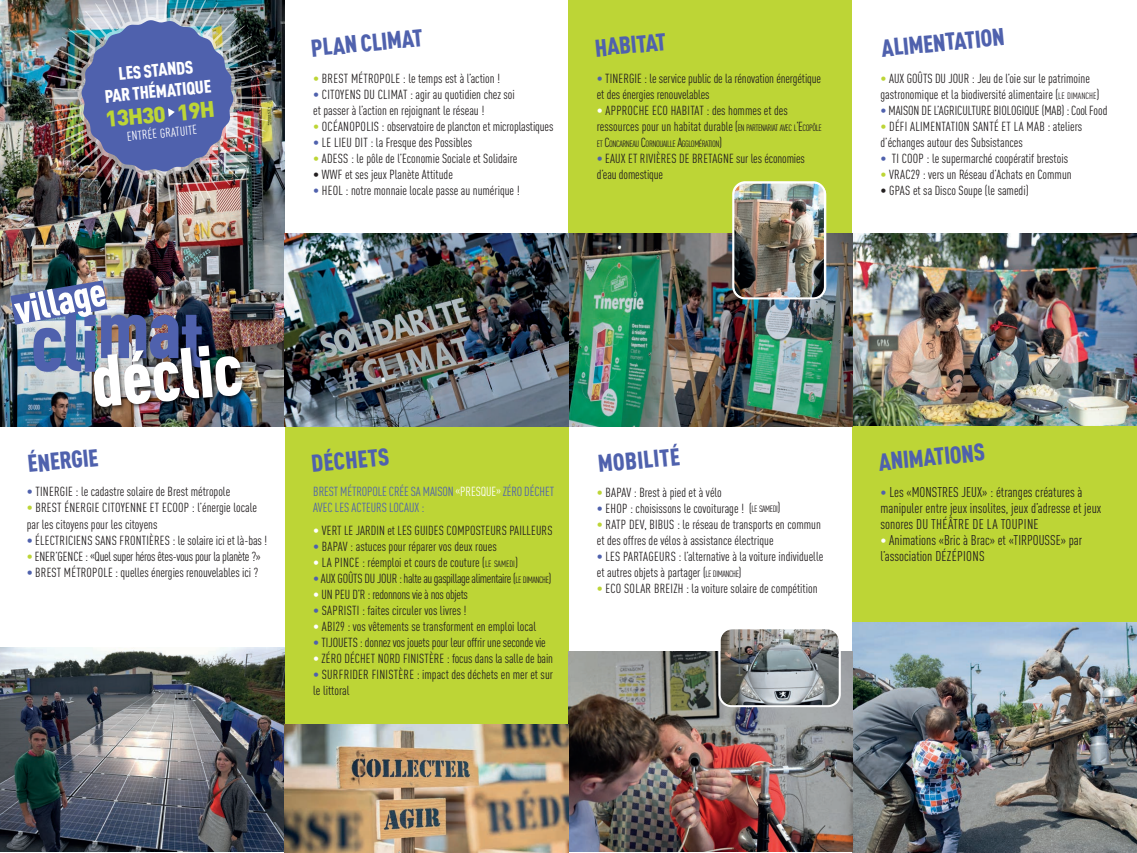
<style>
.page{position:relative;width:1137px;height:853px;background:#fff}
.page>*{position:absolute;margin:0;border:0;box-sizing:border-box;transform-origin:0 0}
.t1{font:900 condensed 24px "DIN Pro";color:#4f61ad}
.t2{font:900 22.2px "DIN Pro";color:#bdd536}
.t3{font:900 condensed 17.8px/21.1px "DIN Pro";color:#fff;text-align:center}
.t4{font:condensed 14px/16px "DIN Pro";color:#231f20}
.t5{font:condensed 13px/16px "DIN Pro";color:#231f20}
.t6{font:condensed 13px "DIN Pro";letter-spacing:-.025em;color:#231f20}
.t7{font:condensed 13px/16px "DIN Pro";letter-spacing:-.005em;color:#4f61ad}
.t8{font:condensed 13px "DIN Pro";letter-spacing:-.035em;color:#231f20}
.t9{font:condensed 13px "DIN Pro";letter-spacing:-.02em;color:#231f20}
.t10{font:condensed 12.7px "DIN Pro";color:#fff}
.t11{font:condensed 9.1px "DIN Pro";letter-spacing:-.05em;color:#231f20}
.s1{color:#4f61ad}
.s2{color:#fff}
.s3{font-style:inherit}
.s4{font-size:9.1px}
.s5{font-size:13px}
.s6{color:#bdd536}
.s7{font-size:13px;color:#4f61ad}
.s8{font-size:13px;color:#fff}
</style>
<div class="page">
<img style="left:852px;top:233px;width:284px;height:193px">
<div style="left:285px;top:426px;width:283px;height:427px;background:#bdd536"></div>
<div style="left:852px;top:426px;width:284px;height:427px;background:#bdd536"></div>
<img style="left:852px;top:623px;width:284px;height:230px">
<img style="left:0;top:647px;width:285px;height:204px">
<img style="left:568px;top:652px;width:284px;height:200px">
<img style="left:0;top:0;width:285px;height:426px">
<img style="left:44px;top:0;width:226px;height:211px">
<img style="left:81px;top:20px;width:153px;height:152px">
<img style="left:90px;top:342px;width:158px;height:71px">
<img style="left:10px;top:280px;width:232px;height:127px">
<div style="left:568px;top:0;width:284px;height:426px;background:#bdd536"></div>
<img style="left:285px;top:724px;width:283px;height:129px">
<img style="left:285px;top:233px;width:567px;height:193px">
<img style="left:733px;top:183px;width:92px;height:115px">
<div style="left:732px;top:181px;width:93px;height:118px;border:2px solid #fff;border-radius:12px"></div>
<img style="left:720px;top:630px;width:118px;height:76px">
<div style="left:718px;top:627px;width:122px;height:80px;border:2px solid #fff;border-radius:12px"></div>
<h3 class="t3" style="left:102px;top:63px;width:108px;rotate:-5deg">LES STANDS<br>PAR THÉMATIQUE</h3>
<h2 class="t2" style="left:104px;top:100px;width:111px;rotate:-5deg">13H30 19H</h2>
<p class="t10" style="left:126px;top:127px;width:72px;rotate:-5deg">ENTRÉE GRATUITE</p>
<h1 class="t1" style="left:309px;top:30px;width:114px;rotate:-6deg">PLAN CLIMAT</h1>
<h1 class="t1" style="left:592px;top:30px;width:73px;rotate:-6deg">HABITAT</h1>
<h1 class="t1" style="left:879px;top:30px;width:125px;rotate:-6deg">ALIMENTATION</h1>
<p class="t5" style="left:596px;top:69px;width:226px"><span class="s1">•</span> TINERGIE : le service public de la rénovation énergétique et des énergies renouvelables</p>
<p class="t5" style="left:596px;top:101px;width:226px"><span class="s2">•</span> APPROCHE ECO HABITAT : des hommes et des ressources pour un habitat durable <span class="s3">(</span><span class="s4">EN PARTENARIAT AVEC L</span><span class="s3">’E</span><span class="s4">COPÔLE</span></p>
<p class="t11" style="left:596px;top:137px;width:126px">ET <span class="s5">C</span>ONCARNEAU <span class="s5">C</span>ORNOUAILLE <span class="s5">A</span>GGLOMÉRATION<span class="s5">)</span></p>
<p class="t5" style="left:596px;top:149px;width:209px"><span class="s1">•</span> EAUX ET RIVIÈRES DE BRETAGNE sur les économies d’eau domestique</p>
<p class="t5" style="left:313px;top:69px;width:188px"><span class="s6">•</span> BREST MÉTROPOLE : le temps est à l’action !</p>
<p class="t5" style="left:313px;top:85px;width:203px"><span class="s1">•</span> CITOYENS DU CLIMAT : agir au quotidien chez soi et passer à l’action en rejoignant le réseau !</p>
<p class="t5" style="left:313px;top:117px;width:242px"><span class="s6">•</span> OCÉANOPOLIS : observatoire de plancton et microplastiques</p>
<p class="t5" style="left:313px;top:133px;width:160px"><span class="s1">•</span> LE LIEU DIT : la Fresque des Possibles</p>
<p class="t5" style="left:313px;top:149px;width:206px"><span class="s6">•</span> ADESS : le pôle de l’Economie Sociale et Solidaire</p>
<p class="t5" style="left:313px;top:165px;width:141px">• WWF et ses jeux Planète Attitude</p>
<p class="t5" style="left:313px;top:181px;width:208px"><span class="s1">•</span> HEOL : notre monnaie locale passe au numérique !</p>
<p class="t5" style="left:880px;top:69px;width:220px"><span class="s6">•</span> AUX GOÛTS DU JOUR : Jeu de l’oie sur le patrimoine gastronomique et la biodiversité alimentaire (<span class="s4">LE DIMANCHE</span>)</p>
<p class="t5" style="left:880px;top:101px;width:228px"><span class="s1">•</span> MAISON DE L’AGRICULTURE BIOLOGIQUE (MAB) : Cool Food</p>
<p class="t5" style="left:880px;top:117px;width:203px"><span class="s6">•</span> DÉFI ALIMENTATION SANTÉ ET LA MAB : ateliers d’échanges autour des Subsistances</p>
<p class="t5" style="left:880px;top:149px;width:189px"><span class="s1">•</span> TI COOP : le supermarché coopératif brestois</p>
<p class="t5" style="left:880px;top:165px;width:193px"><span class="s6">•</span> VRAC29 : vers un Réseau d’Achats en Commun</p>
<p class="t5" style="left:880px;top:181px;width:149px">• GPAS et sa Disco Soupe (le samedi)</p>
<h1 class="t1" style="left:26px;top:446px;width:72px;rotate:-6deg">ÉNERGIE</h1>
<h1 class="t1" style="left:309px;top:446px;width:80px;rotate:-6deg">DÉCHETS</h1>
<h1 class="t1" style="left:596px;top:446px;width:84px;rotate:-6deg">MOBILITÉ</h1>
<h1 class="t1" style="left:876px;top:444px;width:108px;rotate:-6deg">ANIMATIONS</h1>
<p class="t5" style="left:27px;top:483px;width:205px"><span class="s1">•</span> TINERGIE : le cadastre solaire de Brest métropole</p>
<p class="t5" style="left:27px;top:499px;width:232px"><span class="s6">•</span> BREST ÉNERGIE CITOYENNE ET ECOOP : l’énergie locale par les citoyens pour les citoyens</p>
<p class="t5" style="left:27px;top:531px;width:242px"><span class="s1">•</span> ÉLECTRICIENS SANS FRONTIÈRES : le solaire ici et là-bas !</p>
<p class="t6" style="left:27px;top:546px;width:235px"><span class="s6">•</span> ENER’GENCE : «Quel super héros êtes-vous pour la planète ?»</p>
<p class="t5" style="left:27px;top:563px;width:233px"><span class="s1">•</span> BREST MÉTROPOLE : quelles énergies renouvelables ici ?</p>
<p class="t7" style="left:313px;top:483px;width:242px">BREST MÉTROPOLE CRÉE SA MAISON <span class="s2">«PRESQUE»</span> ZÉRO DÉCHET<br>AVEC LES ACTEURS LOCAUX :</p>
<p class="t5" style="left:313px;top:521px;width:241px"><span class="s2">•</span> VERT LE JARDIN et LES GUIDES COMPOSTEURS PAILLEURS</p>
<p class="t5" style="left:313px;top:537px;width:185px"><span class="s1">•</span> BAPAV : astuces pour réparer vos deux roues</p>
<p class="t5" style="left:313px;top:553px;width:206px"><span class="s2">•</span> LA PINCE : réemploi et cours de couture (<span class="s4">LE SAMEDI</span>)</p>
<p class="t8" style="left:313px;top:568px;width:240px"><span class="s1">•</span> AUX GOÛTS DU JOUR : halte au gaspillage alimentaire (<span class="s4">LE DIMANCHE</span>)</p>
<p class="t6" style="left:313px;top:584px;width:156px"><span class="s2">•</span> UN PEU D’R : redonnons vie à nos objets</p>
<p class="t5" style="left:313px;top:601px;width:155px"><span class="s1">•</span> SAPRISTI : faites circuler vos livres !</p>
<p class="t5" style="left:313px;top:617px;width:224px"><span class="s2">•</span> ABI29 : vos vêtements se transforment en emploi local</p>
<p class="t9" style="left:313px;top:632px;width:234px"><span class="s1">•</span> TIJOUETS : donnez vos jouets pour leur offrir une seconde vie</p>
<p class="t5" style="left:313px;top:649px;width:241px"><span class="s2">•</span> ZÉRO DÉCHET NORD FINISTÈRE : focus dans la salle de bain</p>
<p class="t5" style="left:313px;top:665px;width:241px"><span class="s1">•</span> SURFRIDER FINISTÈRE : impact des déchets en mer et sur le littoral</p>
<p class="t5" style="left:596px;top:483px;width:126px"><span class="s6">•</span> BAPAV : Brest à pied et à vélo</p>
<p class="t5" style="left:596px;top:499px;width:185px"><span class="s1">•</span> EHOP : choisissons le covoiturage ! (<span class="s4">LE SAMEDI</span>)</p>
<p class="t5" style="left:596px;top:515px;width:225px"><span class="s6">•</span> RATP DEV, BIBUS : le réseau de transports en commun et des offres de vélos à assistance électrique</p>
<p class="t5" style="left:596px;top:547px;width:228px"><span class="s1">•</span> LES PARTAGEURS : l’alternative à la voiture individuelle et autres objets à partager (<span class="s4">LE DIMANCHE</span>)</p>
<p class="t5" style="left:596px;top:579px;width:222px"><span class="s6">•</span> ECO SOLAR BREIZH : la voiture solaire de compétition</p>
<p class="t4" style="left:880px;top:483px;width:222px"><span class="s7">•</span> Les «MONSTRES JEUX» : étranges créatures à manipuler entre jeux insolites, jeux d’adresse et jeux sonores DU THÉÂTRE DE LA TOUPINE</p>
<p class="t4" style="left:880px;top:531px;width:203px"><span class="s8">•</span> Animations «Bric à Brac» et «TIRPOUSSE» par l’association DÉZÉPIONS</p>
</div>
